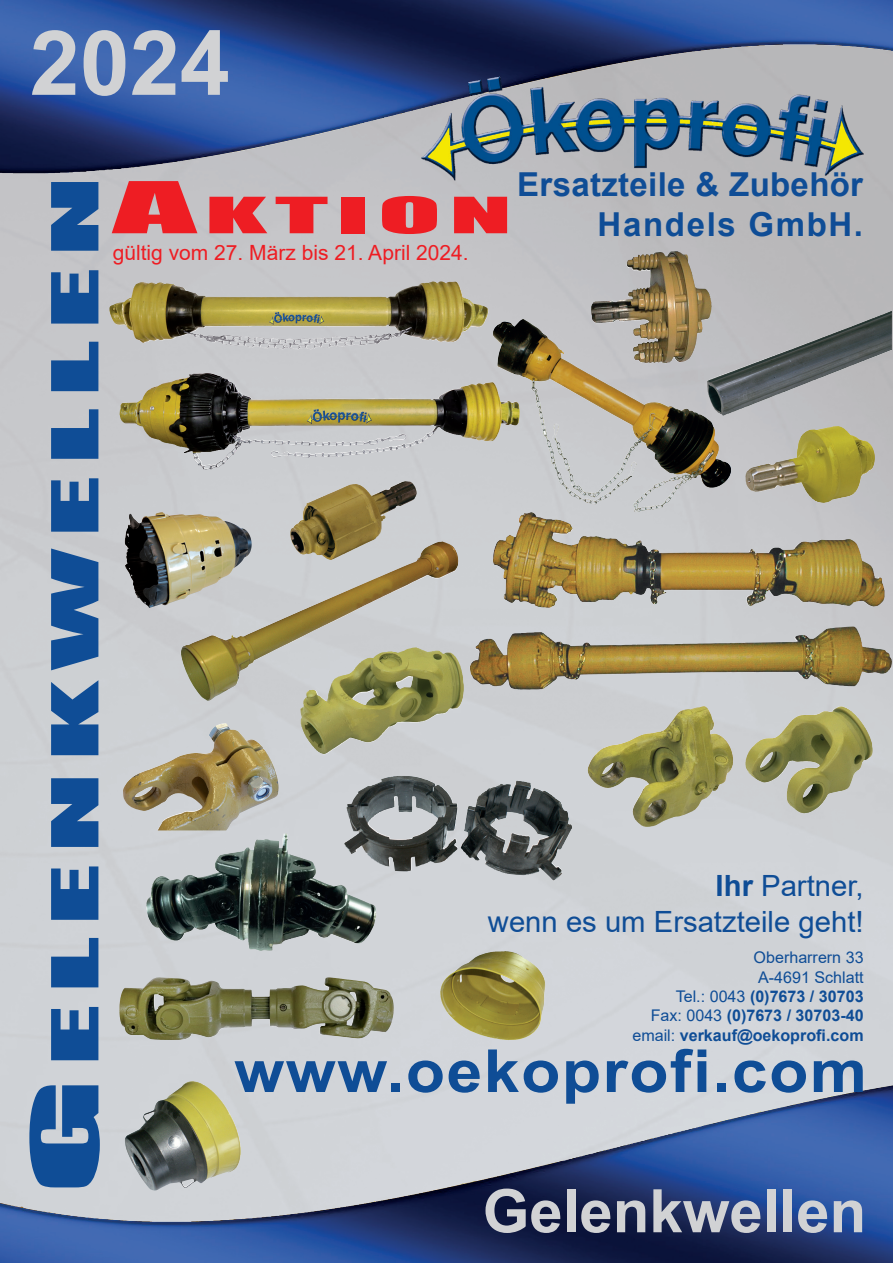
<style>
.page{position:relative;width:893px;height:1263px;background:#fff}
.page>*{position:absolute;margin:0;border:0;box-sizing:border-box;transform-origin:0 0}
.t1{font:700 90px "Arial";color:#d1d2d4}
.t2{font:700 60px "Arial";color:#d1d2d4}
.t3{font:59.85px "Impact";letter-spacing:.07em;color:#0f4d96;scale:2.5 1}
.t4{font:700 59.4px "Arial";letter-spacing:.025em;color:#0f4d96;scale:1.08 1}
.t5{font:46.2px "Impact";letter-spacing:.07em;color:#ee1d23;scale:2.5 1}
.t6{font:700 33px "Arial";letter-spacing:.01em;color:#0f4d96}
.t7{font:700 33px "Arial";letter-spacing:.05em;color:#0f4d96}
.t8{font:29.25px "Arial";color:#0f4d96}
.t9{font:21px "Arial";color:#ee1d23}
.t10{font:700 16.05px "Arial";color:#0f4d96}
.t11{font:16.05px "Arial";color:#0f4d96}
.s1{font-size:85.5px}
.s2{font-size:66px}
.s3{font-weight:700}
.s4{font-weight:400}
</style>
<div class="page">
<img style="left:0;top:177px;width:893px;height:907px">
<img style="left:0;top:1084px;width:893px;height:179px">
<img style="left:0;top:0;width:893px;height:177px">
<img style="left:414px;top:69px;width:457px;height:120px">
<img style="left:140px;top:281px;width:301px;height:17px">
<img style="left:493px;top:319px;width:30px;height:24px">
<img style="left:119px;top:373px;width:85px;height:77px">
<img style="left:492px;top:512px;width:63px;height:96px">
<img style="left:500px;top:626px;width:351px;height:29px">
<img style="left:744px;top:311px;width:146px;height:56px">
<img style="left:305px;top:481px;width:99px;height:25px">
<img style="left:745px;top:426px;width:103px;height:77px">
<img style="left:591px;top:251px;width:83px;height:72px">
<img style="left:139px;top:512px;width:22px;height:11px">
<img style="left:180px;top:541px;width:278px;height:160px">
<img style="left:300px;top:648px;width:111px;height:104px">
<img style="left:209px;top:723px;width:16px;height:16px">
<img style="left:745px;top:706px;width:96px;height:77px">
<img style="left:593px;top:706px;width:111px;height:52px">
<img style="left:344px;top:776px;width:114px;height:95px">
<img style="left:292px;top:977px;width:37px;height:13px">
<img style="left:146px;top:833px;width:138px;height:94px">
<img style="left:125px;top:1082px;width:63px;height:69px">
<img style="left:440px;top:951px;width:65px;height:68px">
<p class="t1" style="left:30px;top:0;width:202px">2024</p>
<p class="t3" style="left:29px;top:1195px;width:409px;rotate:-90deg"><span class="s1">G</span>elenkwellen</p>
<p class="t5" style="left:113px;top:179px;width:161px"><span class="s2">A</span>ktion</p>
<p class="t9" style="left:113px;top:238px;width:358px">gültig vom 27. März bis 21. April 2024.</p>
<p class="t6" style="left:517px;top:161px;width:347px">Ersatzteile &amp; Zubehör</p>
<p class="t7" style="left:598px;top:201px;width:267px">Handels GmbH.</p>
<p class="t8" style="left:716px;top:866px;width:149px"><span class="s3">Ihr</span> Partner,</p>
<p class="t8" style="left:488px;top:901px;width:377px">wenn es um Ersatzteile geht!</p>
<p class="t11" style="left:754px;top:946px;width:112px">Oberharrern 33</p>
<p class="t11" style="left:758px;top:966px;width:107px">A-4691 Schlatt</p>
<p class="t10" style="left:676px;top:985px;width:189px"><span class="s4">Tel.: 0043</span> (0)7673 / 30703</p>
<p class="t10" style="left:651px;top:1004px;width:214px"><span class="s4">Fax: 0043</span> (0)7673 / 30703-40</p>
<p class="t10" style="left:632px;top:1023px;width:233px"><span class="s4">email:</span> verkauf@oekoprofi.com</p>
<p class="t4" style="left:234px;top:1029px;width:587px">www.oekoprofi.com</p>
<p class="t2" style="left:483px;top:1169px;width:385px">Gelenkwellen</p>
</div>
